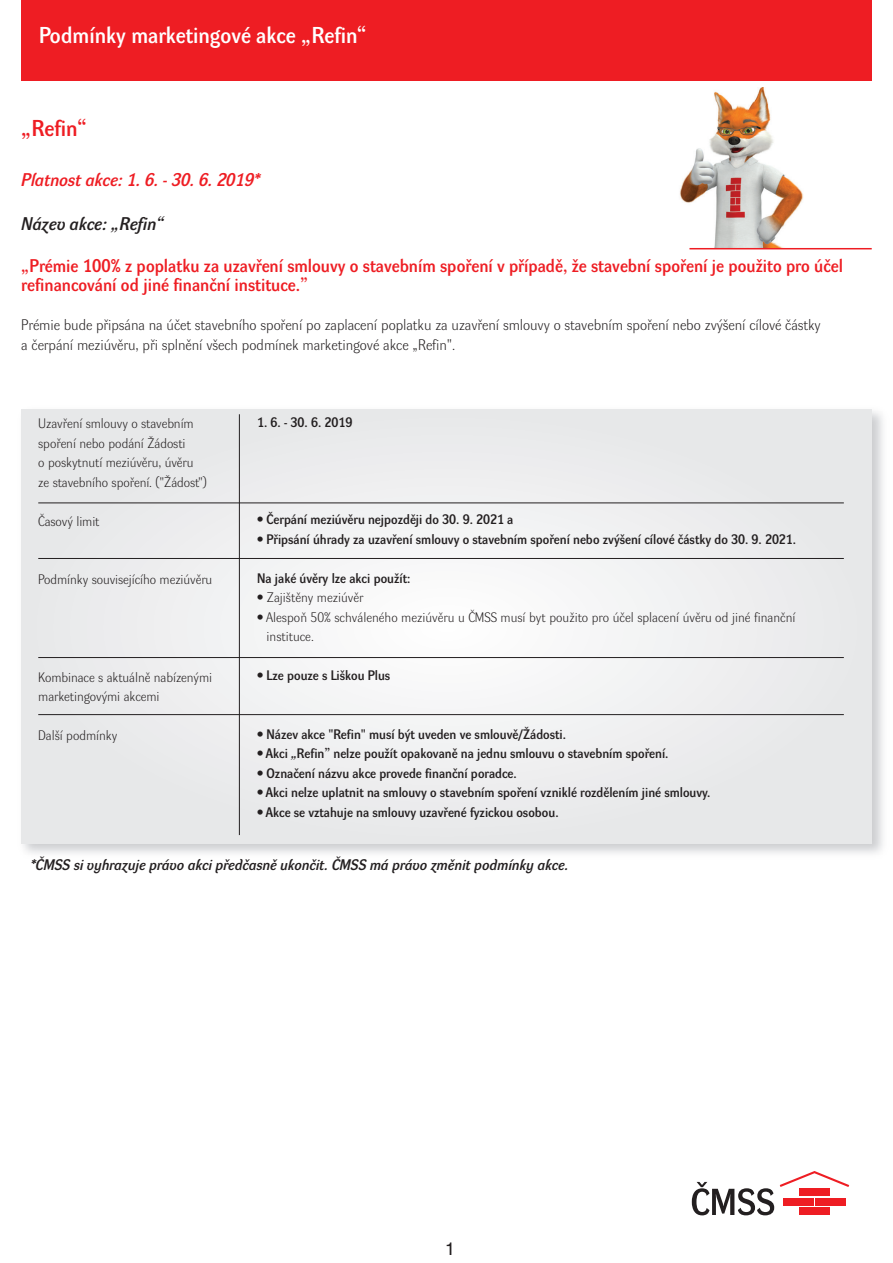
<style>
.page{position:relative;width:893px;height:1263px;background:#fff}
.page>*{position:absolute;margin:0;border:0;box-sizing:border-box;transform-origin:0 0}
.t1{font:22.5px "Dyna Grotesk D";color:#fff}
.t2{font:22.5px "Dyna Grotesk D";color:#ee1d23}
.t3{font:18px/19.5px "Dyna Grotesk D";color:#ee1d23}
.t4{font:italic 18px "Dyna Grotesk D";color:#ee1d23}
.t5{font:italic 18px "Dyna Grotesk D";color:#231f20}
.t6{font:15px/19.5px "Dyna Grotesk L";letter-spacing:-.005em;color:#231f20}
.t7{font:italic 15px "Dyna Grotesk D";color:#231f20}
.t8{font:13.5px "Dyna Grotesk D";color:#231f20}
.t9{font:13.5px/19.5px "Dyna Grotesk L";letter-spacing:-.005em;color:#231f20}
.s1{font-style:italic}
</style>
<div class="page">
<div style="left:21px;top:0;width:851px;height:81px;background:#ee1d23"></div>
<img style="left:680px;top:88px;width:123px;height:160px">
<hr style="left:689px;top:248px;width:183px;height:1px;background:#ee1d23">
<div style="left:21px;top:410px;width:851px;height:434px;background:#ececee"></div>
<hr style="left:38px;top:503px;width:806px;height:1px;background:#231f20">
<hr style="left:38px;top:558px;width:806px;height:1px;background:#231f20">
<hr style="left:38px;top:657px;width:806px;height:1px;background:#231f20">
<hr style="left:38px;top:714px;width:806px;height:1px;background:#231f20">
<hr style="left:239px;top:414px;width:1px;height:421px;background:#231f20">
<svg style="left:692px;top:1182px;width:82px;height:33px"></svg>
<svg style="left:780px;top:1171px;width:69px;height:16px"></svg>
<div style="left:815px;top:1198px;width:31px;height:7px;background:#ee1d23"></div>
<div style="left:783px;top:1198px;width:30px;height:7px;background:#ee1d23"></div>
<div style="left:799px;top:1188px;width:30px;height:8px;background:#ee1d23"></div>
<div style="left:799px;top:1207px;width:30px;height:8px;background:#ee1d23"></div>
<h1 class="t1" style="left:39px;top:26px;width:329px">Podmínky marketingové akce „Refin“</h1>
<h1 class="t2" style="left:21px;top:119px;width:67px">„Refin“</h1>
<h2 class="t4" style="left:21px;top:170px;width:240px">Platnost akce: 1. 6. - 30. 6. 2019*</h2>
<h2 class="t5" style="left:21px;top:213px;width:144px">Název akce: „Refin“</h2>
<h2 class="t3" style="left:21px;top:258px;width:823px">„Prémie 100% z poplatku za uzavření smlouvy o stavebním spoření v případě, že stavební spoření je použito pro účel refinancování od jiné finanční instituce.”</h2>
<p class="t6" style="left:21px;top:317px;width:801px">Prémie bude připsána na účet stavebního spoření po zaplacení poplatku za uzavření smlouvy o stavebním spoření nebo zvýšení cílové částky a čerpání meziúvěru, při splnění všech podmínek marketingové akce „Refin".</p>
<p class="t8" style="left:257px;top:416px;width:97px">1. 6. - 30. 6. 2019</p>
<p class="t9" style="left:38px;top:415px;width:170px">Uzavření smlouvy o stavebním spoření nebo podání Žádosti<br>o poskytnutí meziúvěru, úvěru ze stavebního spoření. ("Žádost")</p>
<p class="t9" style="left:38px;top:512px;width:63px">Časový limit</p>
<p class="t8" style="left:257px;top:514px;width:258px">• Čerpání meziúvěru nejpozději do 30. 9. 2021 a</p>
<p class="t8" style="left:257px;top:533px;width:540px">• Připsání úhrady za uzavření smlouvy o stavebním spoření nebo zvýšení cílové částky do 30. 9. 2021.</p>
<p class="t8" style="left:257px;top:572px;width:155px">Na jaké úvěry lze akci použít:</p>
<p class="t9" style="left:257px;top:589px;width:108px">• Zajištěny meziúvěr</p>
<p class="t9" style="left:267px;top:608px;width:530px;text-indent:-9px">• Alespoň 50% schváleného meziúvěru u ČMSS musí byt použito pro účel splacení úvěru od jiné finanční instituce.</p>
<p class="t8" style="left:257px;top:670px;width:135px">• Lze pouze s Liškou Plus</p>
<p class="t9" style="left:38px;top:571px;width:176px">Podmínky souvisejícího meziúvěru</p>
<p class="t9" style="left:38px;top:668px;width:175px">Kombinace s aktuálně nabízenými marketingovými akcemi</p>
<p class="t9" style="left:38px;top:727px;width:81px">Další podmínky</p>
<p class="t8" style="left:257px;top:728px;width:310px">• Název akce "Refin" musí být uveden ve smlouvě/Žádosti.</p>
<p class="t8" style="left:257px;top:748px;width:413px">• Akci <span class="s1">„</span>Refin” nelze použít opakovaně na jednu smlouvu o stavebním spoření.</p>
<p class="t8" style="left:257px;top:767px;width:261px">• Označení názvu akce provede finanční poradce.</p>
<p class="t8" style="left:257px;top:787px;width:455px">• Akci nelze uplatnit na smlouvy o stavebním spoření vzniklé rozdělením jiné smlouvy.</p>
<p class="t8" style="left:257px;top:806px;width:303px">• Akce se vztahuje na smlouvy uzavřené fyzickou osobou.</p>
<p class="t7" style="left:31px;top:856px;width:539px">*ČMSS si vyhrazuje právo akci předčasně ukončit. ČMSS má právo změnit podmínky akce.</p>
</div>
